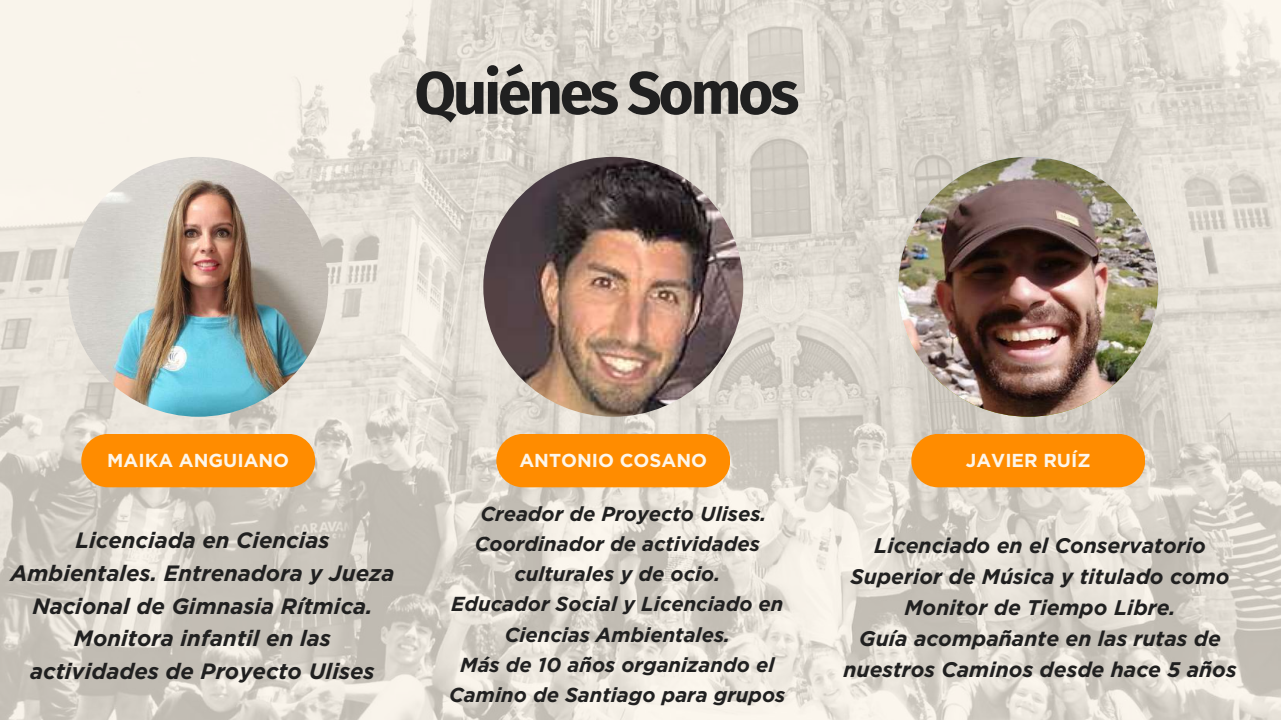
<style>
.page{position:relative;width:1281px;height:720px;background:#fff}
.page>*{position:absolute;margin:0;border:0;box-sizing:border-box;transform-origin:0 0}
.t1{font:700 60px "Fira Sans";letter-spacing:-.05em;color:#202020}
.t2{font:italic 700 22.12px/32.8px "Gotham";color:#202020;text-align:center}
.t3{font:italic 700 21.12px/31px "Gotham";color:#202020;text-align:center}
.t4{font:italic 700 20.25px "Gotham";color:#202020}
.t5{font:700 18.75px "Gotham";color:#fdf6ea}
</style>
<div class="page">
<img style="left:0;top:0;width:1281px;height:720px">
<div style="left:81px;top:434px;width:234px;height:53px;background:#ff8c00;border-radius:27px"></div>
<div style="left:496px;top:434px;width:234px;height:53px;background:#ff8c00;border-radius:27px"></div>
<img style="left:483px;top:157px;width:260px;height:260px;border-radius:50%">
<img style="left:68px;top:157px;width:260px;height:260px;border-radius:50%">
<div style="left:911px;top:434px;width:234px;height:53px;background:#ff8c00;border-radius:27px"></div>
<img style="left:898px;top:157px;width:260px;height:260px;border-radius:50%">
<h1 class="t1" style="left:414px;top:58px;width:386px">Quiénes Somos</h1>
<p class="t5" style="left:107px;top:449px;width:183px">MAIKA ANGUIANO</p>
<p class="t5" style="left:519px;top:449px;width:189px">ANTONIO COSANO</p>
<p class="t5" style="left:966px;top:449px;width:126px">JAVIER RUÍZ</p>
<p class="t4" style="left:480px;top:501px;width:287px">Creador de Proyecto Ulises.</p>
<p class="t4" style="left:475px;top:532px;width:286px">Coordinador de actividades</p>
<p class="t4" style="left:514px;top:562px;width:207px">culturales y de ocio.</p>
<p class="t4" style="left:451px;top:592px;width:334px">Educador Social y Licenciado en</p>
<p class="t4" style="left:505px;top:622px;width:227px">Ciencias Ambientales.</p>
<p class="t4" style="left:460px;top:653px;width:316px">Más de 10 años organizando el</p>
<p class="t4" style="left:449px;top:683px;width:338px">Camino de Santiago para grupos</p>
<p class="t2" style="left:10px;top:524px;width:385px">Licenciada en Ciencias<br>Ambientales. Entrenadora y Jueza<br>Nacional de Gimnasia Rítmica.<br>Monitora infantil en las actividades de Proyecto Ulises</p>
<p class="t3" style="left:843px;top:530px;width:395px">Licenciado en el Conservatorio<br>Superior de Música y titulado como<br>Monitor de Tiempo Libre.<br>Guía acompañante en las rutas de nuestros Caminos desde hace 5 años</p>
</div>
